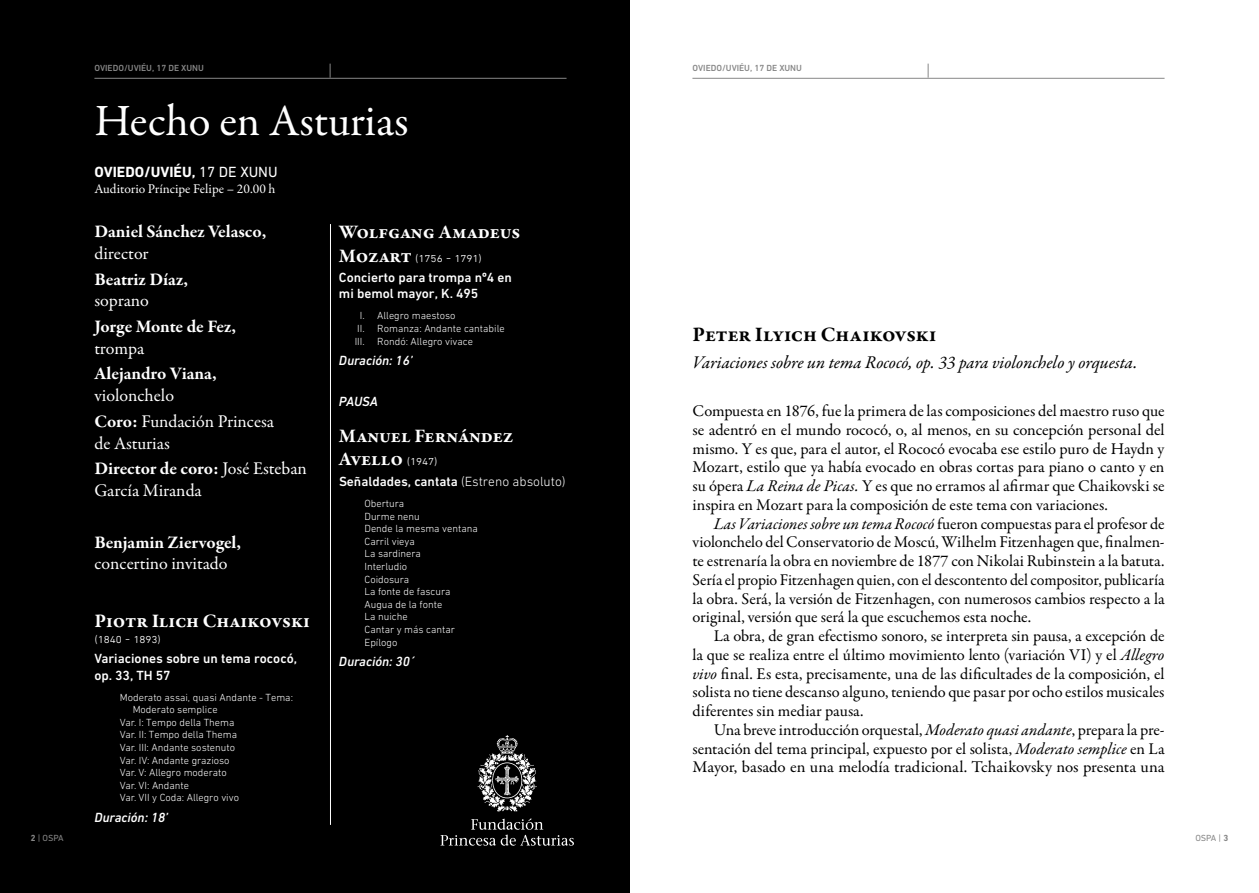
<style>
.page{position:relative;width:1259px;height:893px;background:#fff}
.page>*{position:absolute;margin:0;border:0;box-sizing:border-box;transform-origin:0 0}
.t1{font:45px "Garamond Premr Pro";color:#fff}
.t2{font:700 21px "Garamond Premr Pro";letter-spacing:-.01em;color:#000}
.t3{font:700 19.5px/23.4px "Garamond Premr Pro";letter-spacing:-.005em;color:#fff}
.t4{font:18px/25.8px "Garamond Premr Pro";letter-spacing:-.005em;color:#fff}
.t5{font:700 18px "Garamond Premr Pro";letter-spacing:-.005em;color:#fff}
.t6{font:italic 18px "Garamond Premr Pro";letter-spacing:-.005em;color:#000}
.t7{font:16.5px/18.8px "Garamond Premr Pro";letter-spacing:-.01em;color:#000;text-align:justify}
.t8{font:700 15px "DIN Next W1 G";color:#fff}
.t9{font:500 13.5px/16.2px "DIN Next W1 G";color:#fff}
.t10{font:italic 500 13.5px "DIN Next W1 G";color:#fff}
.t11{font:13.5px "Garamond Premr Pro";color:#fff}
.t12{font:300 13.5px "DIN Next W1 G";color:#fff}
.t13{font:300 10.5px/12.6px "DIN Next W1 G";color:#fff}
.t14{font:500 9px "DIN Next W1 G";color:#878787}
.t15{font:9px "DIN Next W1 G";color:#878787}
.s1{font-weight:700}
.s2{font-weight:400}
.s3{font-family:"Garamond Premr Pro";font-weight:700;font-size:19.5px}
.s4{font-weight:300}
.s5{font-family:"DIN Next W1 G";font-weight:300;font-size:13.5px}
.s6{font-style:italic}
</style>
<div class="page">
<div style="left:0;top:0;width:629px;height:893px;background:#000"></div>
<hr style="left:330px;top:224px;width:1px;height:601px;background:#fff">
<svg style="left:440px;top:818px;width:134px;height:28px"></svg>
<svg style="left:477px;top:735px;width:60px;height:77px"></svg>
<hr style="left:692px;top:78px;width:472px;height:1px;background:#878787">
<svg style="left:927px;top:64px;width:1px;height:14px"></svg>
<hr style="left:94px;top:78px;width:472px;height:1px;background:#878787">
<svg style="left:330px;top:64px;width:1px;height:14px"></svg>
<p class="t15" style="left:31px;top:833px;width:34px"><span class="s1">2</span> | OSPA</p>
<p class="t14" style="left:94px;top:63px;width:110px">Oviedo/UVIÉU, 17 DE xunu</p>
<h1 class="t1" style="left:94px;top:94px;width:316px">Hecho en Asturias</h1>
<p class="t8" style="left:94px;top:163px;width:185px">OVIEDO/UVIÉU, <span class="s2">17 DE XUNU</span></p>
<p class="t11" style="left:94px;top:180px;width:183px">Auditorio Príncipe Felipe – 20.00 h</p>
<p class="t5" style="left:94px;top:220px;width:173px">Daniel Sánchez Velasco,</p>
<p class="t4" style="left:94px;top:241px;width:56px">director</p>
<p class="t5" style="left:94px;top:268px;width:95px">Beatriz Díaz,</p>
<p class="t4" style="left:94px;top:288px;width:56px">soprano</p>
<p class="t5" style="left:94px;top:315px;width:143px">Jorge Monte de Fez,</p>
<p class="t4" style="left:94px;top:335px;width:51px">trompa</p>
<p class="t5" style="left:94px;top:363px;width:124px">Alejandro Viana,</p>
<p class="t4" style="left:94px;top:383px;width:181px">violonchelo<br><span class="s1">Coro:</span> Fundación Princesa</p>
<p class="t4" style="left:94px;top:430px;width:214px">de Asturias<br><span class="s1">Director de coro:</span> José Esteban</p>
<p class="t4" style="left:94px;top:478px;width:109px">García Miranda</p>
<p class="t5" style="left:94px;top:531px;width:148px">Benjamin Ziervogel,</p>
<p class="t4" style="left:94px;top:551px;width:135px">concertino invitado</p>
<p class="t3" style="left:339px;top:221px;width:183px">Wolfgang Amadeus</p>
<p class="t9" style="left:339px;top:247px;width:174px;line-height:20.4px"><span class="s3">Mozart</span> <span class="s4">(1756 - 1791)<br></span>Concierto para trompa nº4 en</p>
<p class="t9" style="left:339px;top:285px;width:141px">mi bemol mayor, K. 495</p>
<p class="t13" style="left:355px;top:309px;width:151px;text-indent:5px">I. Allegro maestoso<br>II. Romanza: Andante cantabile<br>III. Rondó: Allegro vivace</p>
<p class="t10" style="left:339px;top:353px;width:75px">Duración: 16’</p>
<p class="t10" style="left:339px;top:393px;width:40px">PAUSA</p>
<p class="t3" style="left:339px;top:424px;width:176px">Manuel Fernández<br>Avello <span class="s5">(1947)</span></p>
<p class="t9" style="left:339px;top:473px;width:228px">Señaldades, cantata <span class="s4">(Estreno absoluto)</span></p>
<p class="t13" style="left:364px;top:497px;width:115px">Obertura<br>Durme nenu<br>Dende la mesma ventana<br>Carril vieya<br>La sardinera<br>Interludio<br>Coidosura<br>La fonte de fascura<br>Augua de la fonte<br>La nuiche<br>Cantar y más cantar<br>Epílogo</p>
<p class="t10" style="left:339px;top:654px;width:78px">Duración: 30´</p>
<p class="t3" style="left:94px;top:609px;width:217px">Piotr Ilich Chaikovski</p>
<p class="t12" style="left:94px;top:631px;width:68px">(1840 - 1893)</p>
<p class="t9" style="left:94px;top:651px;width:204px">Variaciones sobre un tema rococó, op. 33, TH 57</p>
<p class="t13" style="left:120px;top:691px;width:175px">Moderato assai, quasi Andante - Tema:</p>
<p class="t13" style="left:133px;top:703px;width:86px">Moderato semplice</p>
<p class="t13" style="left:120px;top:716px;width:116px">Var. I: Tempo della Thema</p>
<p class="t13" style="left:120px;top:728px;width:119px">Var. II: Tempo della Thema</p>
<p class="t13" style="left:120px;top:741px;width:117px">Var. III: Andante sostenuto</p>
<p class="t13" style="left:120px;top:754px;width:111px">Var. IV: Andante grazioso</p>
<p class="t13" style="left:120px;top:766px;width:108px">Var. V: Allegro moderato</p>
<p class="t13" style="left:120px;top:779px;width:71px">Var. VI: Andante</p>
<p class="t13" style="left:120px;top:791px;width:121px">Var. VII y Coda: Allegro vivo</p>
<p class="t10" style="left:94px;top:809px;width:75px">Duración: 18’</p>
<p class="t14" style="left:692px;top:63px;width:110px">Oviedo/UVIÉU, 17 DE xunu</p>
<p class="t2" style="left:692px;top:322px;width:246px">Peter Ilyich Chaikovski</p>
<p class="t6" style="left:692px;top:351px;width:446px">Variaciones sobre un tema Rococó, op. 33 para violonchelo y orquesta.</p>
<p class="t7" style="left:692px;top:402px;width:473px">Compuesta en 1876, fue la primera de las composiciones del maestro ruso que se adentró en el mundo rococó, o, al menos, en su concepción personal del mismo. Y es que, para el autor, el Rococó evocaba ese estilo puro de Haydn y Mozart, estilo que ya había evocado en obras cortas para piano o canto y en su ópera <span class="s6">La Reina de Picas.</span> Y es que no erramos al afirmar que Chaikovski se inspira en Mozart para la composición de este tema con variaciones.</p>
<p class="t7" style="left:692px;top:515px;width:474px;text-indent:21px"><span class="s6">Las Variaciones sobre un tema Rococó</span> fueron compuestas para el profesor de violonchelo del Conservatorio de Moscú, Wilhelm Fitzenhagen que, finalmen&shy;te estrenaría la obra en noviembre de 1877 con Nikolai Rubinstein a la batuta.<br>Sería el propio Fitzenhagen quien, con el descontento del compositor, publicaría la obra. Será, la versión de Fitzenhagen, con numerosos cambios respecto a la original, versión que será la que escuchemos esta noche.</p>
<p class="t7" style="left:692px;top:627px;width:474px;text-indent:21px">La obra, de gran efectismo sonoro, se interpreta sin pausa, a excepción de la que se realiza entre el último movimiento lento (variación VI) y el <span class="s6">Allegro vivo</span> final. Es esta, precisamente, una de las dificultades de la composición, el solista no tiene descanso alguno, teniendo que pasar por ocho estilos musicales diferentes sin mediar pausa.</p>
<p class="t7" style="left:692px;top:721px;width:474px;text-indent:21px">Una breve introducción orquestal, <span class="s6">Moderato quasi andante</span>, prepara la pre&shy;sentación del tema principal, expuesto por el solista, <span class="s6">Moderato semplice</span> en La Mayor, basado en una melodía tradicional. Tchaikovsky nos presenta una</p>
<p class="t15" style="left:1195px;top:833px;width:34px">OSPA | <span class="s1">3</span></p>
</div>
